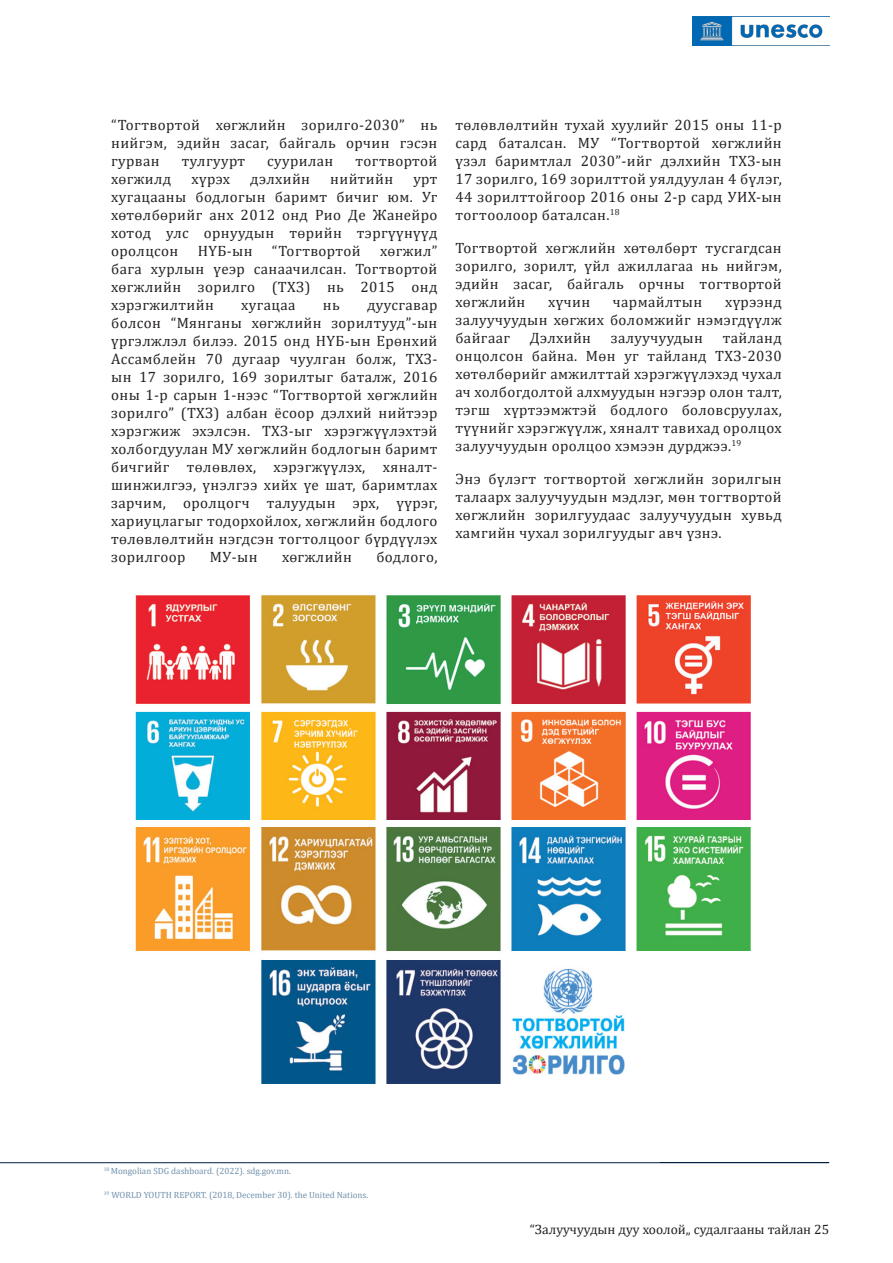
<style>
.page{position:relative;width:893px;height:1263px;background:#fff}
.page>*{position:absolute;margin:0;border:0;box-sizing:border-box;transform-origin:0 0}
.t1{font:15px/18px "Cambria";letter-spacing:.025em;color:#231f20;text-align:justify}
.t2{font:13.5px "Cambria";color:#231f20}
.Textkörper___linksbü{font:9px "Cambria";color:#7191ac}
</style>
<div class="page">
<img style="left:692px;top:16px;width:137px;height:29px">
<img style="left:135px;top:595px;width:616px;height:225px">
<img style="left:135px;top:827px;width:616px;height:257px">
<hr style="left:0;top:1162px;width:829px;height:1px;background:#001d42">
<p class="t1" style="left:111px;top:116px;width:328px">“Тогтвортой хөгжлийн зорилго-2030” нь нийгэм, эдийн засаг, байгаль орчин гэсэн гурван</p>
<p class="t1" style="left:182px;top:152px;width:65px">тулгуурт</p>
<p class="t1" style="left:267px;top:152px;width:68px">суурилан</p>
<p class="t1" style="left:355px;top:152px;width:84px">тогтвортой</p>
<p class="t1" style="left:111px;top:170px;width:62px">хөгжилд</p>
<p class="t1" style="left:191px;top:170px;width:40px">хүрэх</p>
<p class="t1" style="left:250px;top:170px;width:61px">дэлхийн</p>
<p class="t1" style="left:330px;top:170px;width:64px">нийтийн</p>
<p class="t1" style="left:111px;top:170px;width:328px;text-indent:302px">урт хугацааны бодлогын баримт бичиг юм. Уг хөтөлбөрийг анх 2012 онд Рио Де Жанейро хотод улс орнуудын төрийн тэргүүнүүд оролцсон</p>
<p class="t1" style="left:198px;top:242px;width:56px">НҮБ-ын</p>
<p class="t1" style="left:272px;top:242px;width:90px">“Тогтвортой</p>
<p class="t1" style="left:111px;top:242px;width:328px;text-indent:269px">хөгжил” бага хурлын үеэр санаачилсан. Тогтвортой хөгжлийн зорилго (ТХЗ) нь 2015 онд хэрэгжилтийн</p>
<p class="t1" style="left:111px;top:296px;width:328px;text-indent:256px">дуусгавар болсон “Мянганы хөгжлийн зорилтууд”-ын үргэлжлэл билээ. 2015 онд НҮБ-ын Ерөнхий Ассамблейн 70 дугаар чуулган болж, ТХЗ&shy;ын 17 зорилго, 169 зорилтыг баталж, 2016 оны 1-р сарын 1-нээс “Тогтвортой хөгжлийн зорилго” (ТХЗ) албан ёсоор дэлхий нийтээр хэрэгжиж эхэлсэн. ТХЗ-ыг хэрэгжүүлэхтэй холбогдуулан МУ хөгжлийн бодлогын баримт бичгийг төлөвлөх, хэрэгжүүлэх, хяналт&shy;шинжилгээ, үнэлгээ хийх үе шат, баримтлах зарчим, оролцогч талуудын эрх, үүрэг, хариуцлагыг тодорхойлох, хөгжлийн бодлого төлөвлөлтийн нэгдсэн тогтолцоог бүрдүүлэх зорилгоор</p>
<p class="t1" style="left:241px;top:296px;width:56px">хугацаа</p>
<p class="t1" style="left:323px;top:296px;width:18px">нь</p>
<p class="t1" style="left:210px;top:548px;width:49px">МУ-ын</p>
<p class="t1" style="left:282px;top:548px;width:71px">хөгжлийн</p>
<p class="t1" style="left:376px;top:548px;width:63px">бодлого,</p>
<p class="t1" style="left:455px;top:116px;width:328px">төлөвлөлтийн тухай хуулийг 2015 оны 11-р сард баталсан. МУ “Тогтвортой хөгжлийн үзэл баримтлал 2030”-ийг дэлхийн ТХЗ-ын 17 зорилго, 169 зорилттой уялдуулан 4 бүлэг, 44 зорилттойгоор 2016 оны 2-р сард УИХ-ын тогтоолоор баталсан.<sup>18</sup></p>
<p class="t1" style="left:455px;top:239px;width:328px">Тогтвортой хөгжлийн хөтөлбөрт тусгагдсан зорилго, зорилт, үйл ажиллагаа нь нийгэм, эдийн засаг, байгаль орчны тогтвортой хөгжлийн</p>
<p class="t1" style="left:548px;top:293px;width:43px">хүчин</p>
<p class="t1" style="left:613px;top:293px;width:91px">чармайлтын</p>
<p class="t1" style="left:455px;top:293px;width:328px;text-indent:270px">хүрээнд залуучуудын хөгжих боломжийг нэмэгдүүлж байгааг</p>
<p class="t1" style="left:455px;top:329px;width:328px;text-indent:267px">тайланд онцолсон байна. Мөн уг тайланд ТХЗ-2030 хөтөлбөрийг амжилттай хэрэгжүүлэхэд чухал ач холбогдолтой алхмуудын нэгээр олон талт, тэгш хүртээмжтэй бодлого боловсруулах, түүнийг хэрэгжүүлж, хяналт тавихад оролцох залуучуудын оролцоо хэмээн дурджээ.<sup>19</sup></p>
<p class="t1" style="left:455px;top:470px;width:328px">Энэ бүлэгт тогтвортой хөгжлийн зорилгын талаарх залуучуудын мэдлэг, мөн тогтвортой хөгжлийн зорилгуудаас залуучуудын хувьд хамгийн чухал зорилгуудыг авч үзнэ.</p>
<p class="t1" style="left:530px;top:329px;width:63px">Дэлхийн</p>
<p class="t1" style="left:611px;top:329px;width:94px">залуучуудын</p>
<p class="Textkörper___linksbü" style="left:104px;top:1165px;width:189px"><sup>18</sup> Mongolian SDG dashboard. (2022). sdg.gov.mn.</p>
<p class="Textkörper___linksbü" style="left:104px;top:1189px;width:266px"><sup>19</sup> WORLD YOUTH REPORT. (2018, December 30). the United Nations.</p>
<p class="t2" style="left:530px;top:1222px;width:301px">“Залуучуудын дуу хоолой„ судалгааны тайлан 25</p>
</div>
